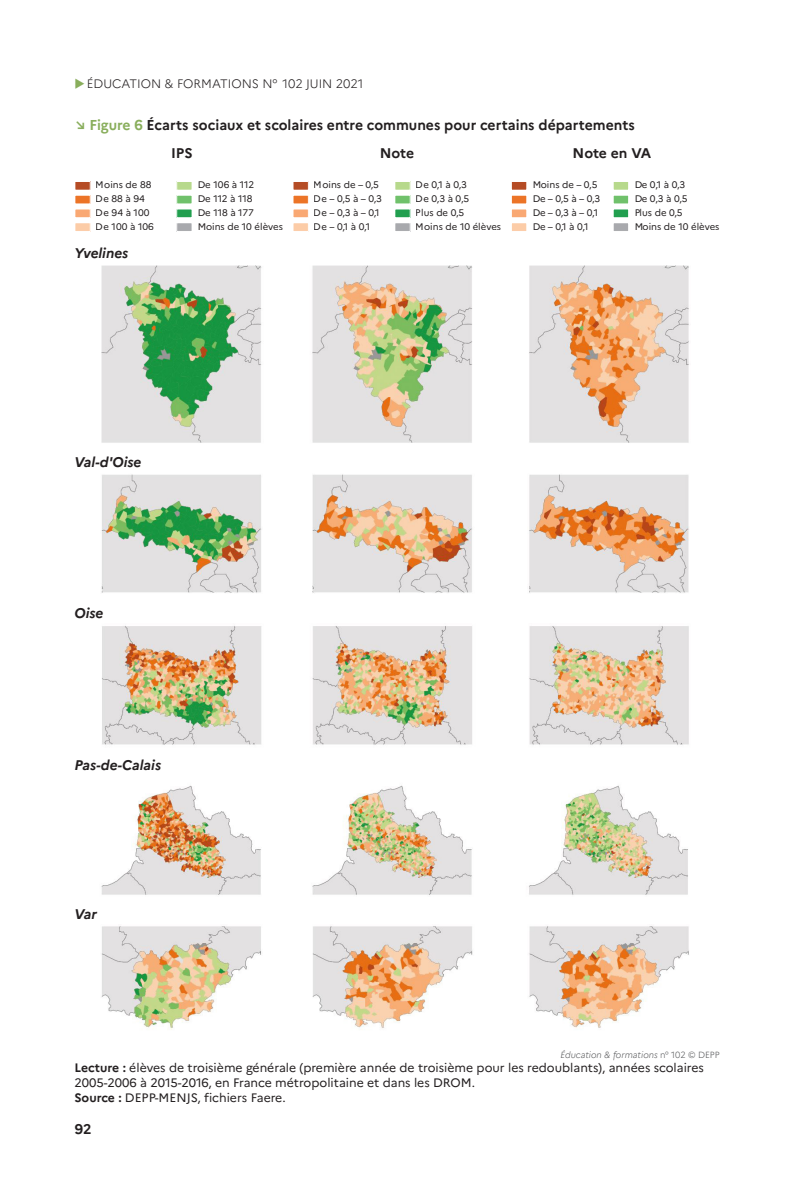
<style>
.page{position:relative;width:794px;height:1191px;background:#fff}
.page>*{position:absolute;margin:0;border:0;box-sizing:border-box;transform-origin:0 0}
.t1{font:700 14.35px "Marianne";color:#231f20}
.t2{font:italic 700 14px "Marianne";color:#231f20}
.t3{font:700 14px "Marianne";letter-spacing:-.005em;color:#231f20}
.t4{font:12.25px/14.7px "Marianne";color:#231f20}
.t5{font:300 12.25px "Marianne";color:#231f20}
.t6{font:9.62px "Marianne";color:#231f20}
.t7{font:italic 300 8.92px "Marianne";color:#57585a}
.s1{color:#89ae5c}
.s2{font-style:normal}
.s3{font-weight:700}
</style>
<div class="page">
<div style="left:511px;top:223px;width:16px;height:8px;background:#fccca7"></div>
<div style="left:511px;top:222px;width:16px;height:10px;border:1px solid #fff"></div>
<div style="left:511px;top:209px;width:16px;height:9px;background:#f9a873"></div>
<div style="left:511px;top:209px;width:16px;height:9px;border:1px solid #fff"></div>
<div style="left:511px;top:195px;width:16px;height:9px;background:#ec7427"></div>
<div style="left:511px;top:195px;width:16px;height:9px;border:1px solid #fff"></div>
<div style="left:511px;top:181px;width:16px;height:9px;background:#b54c25"></div>
<div style="left:511px;top:181px;width:16px;height:9px;border:1px solid #fff"></div>
<div style="left:613px;top:209px;width:15px;height:9px;background:#219f4f"></div>
<div style="left:613px;top:209px;width:16px;height:9px;border:1px solid #fff"></div>
<div style="left:613px;top:223px;width:15px;height:8px;background:#a8a9ad"></div>
<div style="left:613px;top:222px;width:16px;height:10px;border:1px solid #fff"></div>
<div style="left:613px;top:195px;width:15px;height:9px;background:#70c16b"></div>
<div style="left:613px;top:195px;width:16px;height:9px;border:1px solid #fff"></div>
<div style="left:613px;top:181px;width:15px;height:9px;background:#b7d98c"></div>
<div style="left:613px;top:181px;width:16px;height:9px;border:1px solid #fff"></div>
<div style="left:293px;top:223px;width:15px;height:8px;background:#fccca7"></div>
<div style="left:293px;top:222px;width:15px;height:10px;border:1px solid #fff"></div>
<div style="left:293px;top:209px;width:15px;height:9px;background:#f9a873"></div>
<div style="left:293px;top:209px;width:15px;height:9px;border:1px solid #fff"></div>
<div style="left:293px;top:195px;width:15px;height:9px;background:#ec7427"></div>
<div style="left:293px;top:195px;width:15px;height:9px;border:1px solid #fff"></div>
<div style="left:293px;top:181px;width:15px;height:9px;background:#b54c25"></div>
<div style="left:293px;top:181px;width:15px;height:9px;border:1px solid #fff"></div>
<div style="left:395px;top:209px;width:15px;height:9px;background:#219f4f"></div>
<div style="left:395px;top:209px;width:15px;height:9px;border:1px solid #fff"></div>
<div style="left:395px;top:223px;width:15px;height:8px;background:#a8a9ad"></div>
<div style="left:395px;top:222px;width:15px;height:10px;border:1px solid #fff"></div>
<div style="left:395px;top:195px;width:15px;height:9px;background:#70c16b"></div>
<div style="left:395px;top:195px;width:15px;height:9px;border:1px solid #fff"></div>
<div style="left:395px;top:181px;width:15px;height:9px;background:#b7d98c"></div>
<div style="left:395px;top:181px;width:15px;height:9px;border:1px solid #fff"></div>
<img style="left:101px;top:265px;width:588px;height:178px">
<img style="left:101px;top:474px;width:588px;height:119px">
<img style="left:102px;top:626px;width:587px;height:119px">
<img style="left:101px;top:785px;width:587px;height:110px">
<img style="left:101px;top:926px;width:588px;height:104px">
<div style="left:75px;top:223px;width:15px;height:8px;background:#fccca7"></div>
<div style="left:75px;top:222px;width:15px;height:10px;border:1px solid #fff"></div>
<div style="left:75px;top:209px;width:15px;height:9px;background:#f9a873"></div>
<div style="left:75px;top:209px;width:15px;height:9px;border:1px solid #fff"></div>
<div style="left:75px;top:195px;width:15px;height:9px;background:#ec7427"></div>
<div style="left:75px;top:195px;width:15px;height:9px;border:1px solid #fff"></div>
<div style="left:75px;top:181px;width:15px;height:9px;background:#b54c25"></div>
<div style="left:75px;top:181px;width:15px;height:9px;border:1px solid #fff"></div>
<div style="left:177px;top:209px;width:15px;height:9px;background:#219f4f"></div>
<div style="left:176px;top:209px;width:16px;height:9px;border:1px solid #fff"></div>
<div style="left:177px;top:195px;width:15px;height:9px;background:#70c16b"></div>
<div style="left:176px;top:195px;width:16px;height:9px;border:1px solid #fff"></div>
<div style="left:177px;top:181px;width:15px;height:9px;background:#b7d98c"></div>
<div style="left:176px;top:181px;width:16px;height:9px;border:1px solid #fff"></div>
<div style="left:177px;top:223px;width:15px;height:8px;background:#a8a9ad"></div>
<div style="left:176px;top:222px;width:16px;height:10px;border:1px solid #fff"></div>
<p class="t5" style="left:74px;top:76px;width:290px"><span class="s1">◆</span>ÉDUCATION &amp; FORMATIONS N° 102 JUIN 2021</p>
<h1 class="t1" style="left:74px;top:116px;width:562px"><span class="s1">↘ Figure 6</span> Écarts sociaux et scolaires entre communes pour certains départements</h1>
<h2 class="t3" style="left:171px;top:144px;width:23px">IPS</h2>
<h2 class="t3" style="left:380px;top:144px;width:36px">Note</h2>
<h2 class="t3" style="left:572px;top:144px;width:80px">Note en VA</h2>
<p class="t6" style="left:96px;top:179px;width:57px">Moins de 88</p>
<p class="t6" style="left:96px;top:193px;width:51px">De 88 à 94</p>
<p class="t6" style="left:96px;top:207px;width:55px">De 94 à 100</p>
<p class="t6" style="left:96px;top:220px;width:60px">De 100 à 106</p>
<p class="t6" style="left:198px;top:179px;width:58px">De 106 à 112</p>
<p class="t6" style="left:198px;top:220px;width:87px">Moins de 10 élèves</p>
<p class="t6" style="left:198px;top:193px;width:56px">De 112 à 118</p>
<p class="t6" style="left:198px;top:207px;width:58px">De 118 à 177</p>
<p class="t6" style="left:314px;top:179px;width:67px">Moins de – 0,5</p>
<p class="t6" style="left:532px;top:179px;width:67px">Moins de – 0,5</p>
<p class="t6" style="left:416px;top:179px;width:53px">De 0,1 à 0,3</p>
<p class="t6" style="left:416px;top:220px;width:87px">Moins de 10 élèves</p>
<p class="t6" style="left:634px;top:179px;width:53px">De 0,1 à 0,3</p>
<p class="t6" style="left:314px;top:193px;width:70px">De – 0,5 à – 0,3</p>
<p class="t6" style="left:416px;top:193px;width:55px">De 0,3 à 0,5</p>
<p class="t6" style="left:532px;top:193px;width:70px">De – 0,5 à – 0,3</p>
<p class="t6" style="left:634px;top:193px;width:55px">De 0,3 à 0,5</p>
<p class="t6" style="left:314px;top:207px;width:67px">De – 0,3 à – 0,1</p>
<p class="t6" style="left:416px;top:207px;width:50px">Plus de 0,5</p>
<p class="t6" style="left:532px;top:207px;width:67px">De – 0,3 à – 0,1</p>
<p class="t6" style="left:634px;top:207px;width:50px">Plus de 0,5</p>
<p class="t6" style="left:314px;top:220px;width:58px">De – 0,1 à 0,1</p>
<p class="t6" style="left:634px;top:220px;width:87px">Moins de 10 élèves</p>
<p class="t6" style="left:532px;top:220px;width:58px">De – 0,1 à 0,1</p>
<h2 class="t2" style="left:74px;top:244px;width:55px">Yvelines</h2>
<h2 class="t2" style="left:74px;top:453px;width:69px">Val-d'Oise</h2>
<h2 class="t2" style="left:74px;top:604px;width:30px">Oise</h2>
<h2 class="t2" style="left:74px;top:756px;width:88px">Pas-de-Calais</h2>
<h2 class="t2" style="left:74px;top:905px;width:24px">Var</h2>
<p class="t7" style="left:560px;top:1049px;width:160px">Éducation &amp; formations <span class="s2">n° 102 © DEPP</span></p>
<p class="t4" style="left:74px;top:1060px;width:631px"><span class="s3">Lecture :</span> élèves de troisième générale (première année de troisième pour les redoublants), années scolaires<br>2005-2006 à 2015-2016, en France métropolitaine et dans les DROM.<br><span class="s3">Source :</span> DEPP-MENJS, fichiers Faere.</p>
<h2 class="t3" style="left:75px;top:1120px;width:18px">92</h2>
</div>
